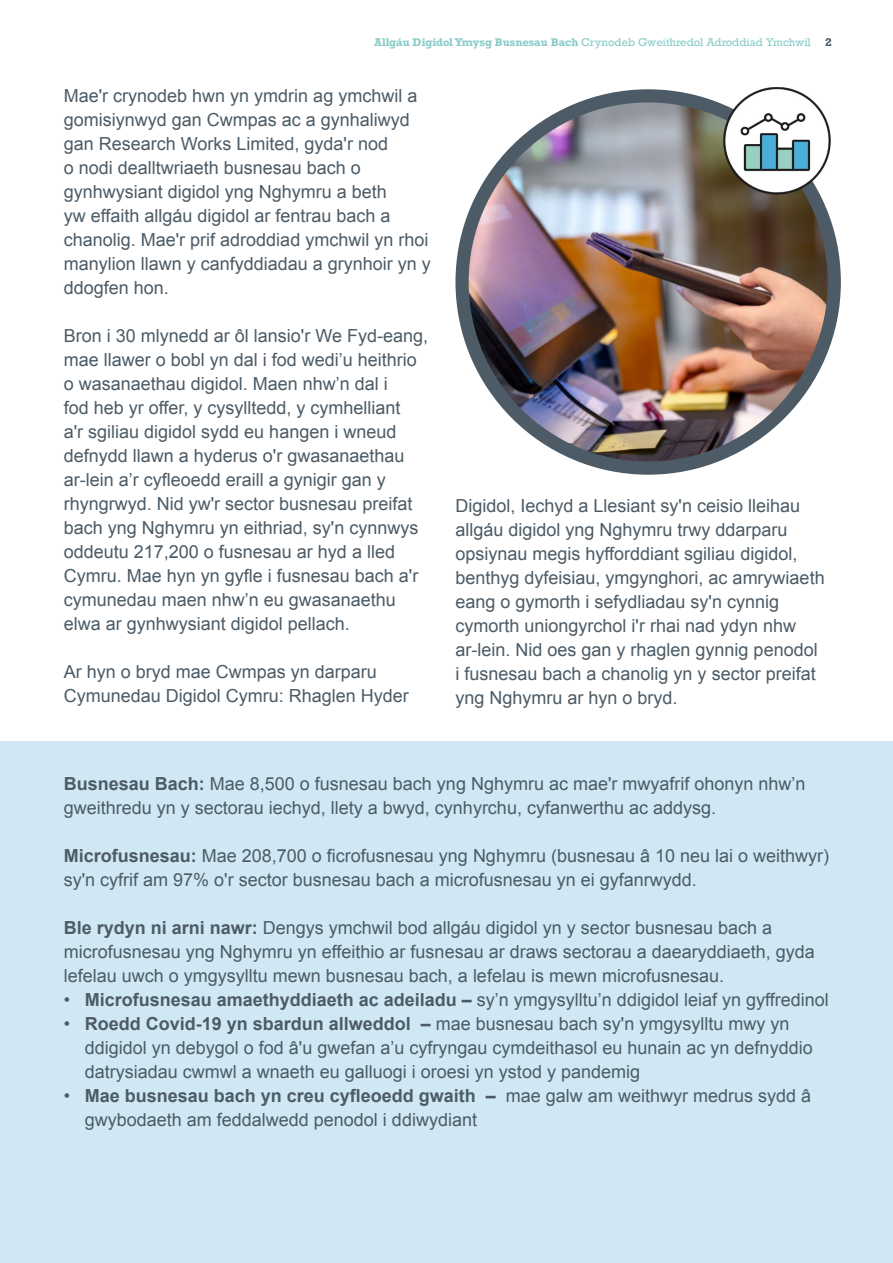
<style>
.page{position:relative;width:893px;height:1263px;background:#fff}
.page>*{position:absolute;margin:0;border:0;box-sizing:border-box;transform-origin:0 0}
.t1{font:18px/24px "Arial";color:#4c5b66}
.t2{font:10.5px "Rockwell";color:#89ccca}
.t3{font:700 10.5px "Rockwell";color:#4c5b66}
.s1{font-weight:700}
</style>
<div class="page">
<div style="left:0;top:741px;width:893px;height:522px;background:#d0e8f4"></div>
<img style="left:462px;top:96px;width:372px;height:372px;border-radius:186px">
<div style="left:455px;top:89px;width:386px;height:386px;border:13px solid #4c5b66;border-radius:50%"></div>
<img style="left:717px;top:87px;width:114px;height:117px">
<p class="t2" style="left:374px;top:36px;width:438px"><span class="s1">Allgáu Digidol Ymysg Busnesau Bach</span> Crynodeb Gweithredol Adroddiad Ymchwil</p>
<p class="t3" style="left:825px;top:35px;width:8px">2</p>
<p class="t1" style="left:64px;top:84px;width:369px">Mae'r crynodeb hwn yn ymdrin ag ymchwil a gomisiynwyd gan Cwmpas ac a gynhaliwyd gan Research Works Limited, gyda'r nod<br>o nodi dealltwriaeth busnesau bach o gynhwysiant digidol yng Nghymru a beth<br>yw effaith allgáu digidol ar fentrau bach a chanolig. Mae'r prif adroddiad ymchwil yn rhoi manylion llawn y canfyddiadau a grynhoir yn y ddogfen hon.</p>
<p class="t1" style="left:64px;top:324px;width:366px">Bron i 30 mlynedd ar ôl lansio'r We Fyd-eang, mae llawer o bobl yn dal i fod wedi’u heithrio o wasanaethau digidol. Maen nhw’n dal i<br>fod heb yr offer, y cysylltedd, y cymhelliant<br>a'r sgiliau digidol sydd eu hangen i wneud defnydd llawn a hyderus o'r gwasanaethau ar-lein a’r cyfleoedd eraill a gynigir gan y rhyngrwyd. Nid yw'r sector busnesau preifat bach yng Nghymru yn eithriad, sy'n cynnwys oddeutu 217,200 o fusnesau ar hyd a lled Cymru. Mae hyn yn gyfle i fusnesau bach a'r cymunedau maen nhw’n eu gwasanaethu elwa ar gynhwysiant digidol pellach.</p>
<p class="t1" style="left:64px;top:660px;width:347px">Ar hyn o bryd mae Cwmpas yn darparu<br>Cymunedau Digidol Cymru: Rhaglen Hyder</p>
<p class="t1" style="left:455px;top:493px;width:371px">Digidol, Iechyd a Llesiant sy'n ceisio lleihau allgáu digidol yng Nghymru trwy ddarparu opsiynau megis hyfforddiant sgiliau digidol, benthyg dyfeisiau, ymgynghori, ac amrywiaeth eang o gymorth i sefydliadau sy'n cynnig cymorth uniongyrchol i'r rhai nad ydyn nhw ar-lein. Nid oes gan y rhaglen gynnig penodol i fusnesau bach a chanolig yn y sector preifat yng Nghymru ar hyn o bryd.</p>
<p class="t1" style="left:64px;top:772px;width:743px"><span class="s1">Busnesau Bach:</span> Mae 8,500 o fusnesau bach yng Nghymru ac mae'r mwyafrif ohonyn nhw’n gweithredu yn y sectorau iechyd, llety a bwyd, cynhyrchu, cyfanwerthu ac addysg.</p>
<p class="t1" style="left:64px;top:844px;width:767px"><span class="s1">Microfusnesau:</span> Mae 208,700 o ficrofusnesau yng Nghymru (busnesau â 10 neu lai o weithwyr) sy'n cyfrif am 97% o'r sector busnesau bach a microfusnesau yn ei gyfanrwydd.</p>
<p class="t1" style="left:64px;top:916px;width:753px"><span class="s1">Ble rydyn ni arni nawr:</span> Dengys ymchwil bod allgáu digidol yn y sector busnesau bach a microfusnesau yng Nghymru yn effeithio ar fusnesau ar draws sectorau a daearyddiaeth, gyda lefelau uwch o ymgysylltu mewn busnesau bach, a lefelau is mewn microfusnesau.</p>
<p class="t1" style="left:64px;top:987px;width:766px">• <span class="s1">Microfusnesau amaethyddiaeth ac adeiladu –</span> sy’n ymgysylltu’n ddigidol leiaf yn gyffredinol</p>
<p class="t1" style="left:85px;top:1011px;width:729px;text-indent:-21px">• <span class="s1">Roedd Covid-19 yn sbardun allweddol –</span> mae busnesau bach sy'n ymgysylltu mwy yn ddigidol yn debygol o fod â'u gwefan a’u cyfryngau cymdeithasol eu hunain ac yn defnyddio datrysiadau cwmwl a wnaeth eu galluogi i oroesi yn ystod y pandemig</p>
<p class="t1" style="left:85px;top:1083px;width:728px;text-indent:-21px">• <span class="s1">Mae busnesau bach yn creu cyfleoedd gwaith –</span> mae galw am weithwyr medrus sydd â gwybodaeth am feddalwedd penodol i ddiwydiant</p>
</div>
